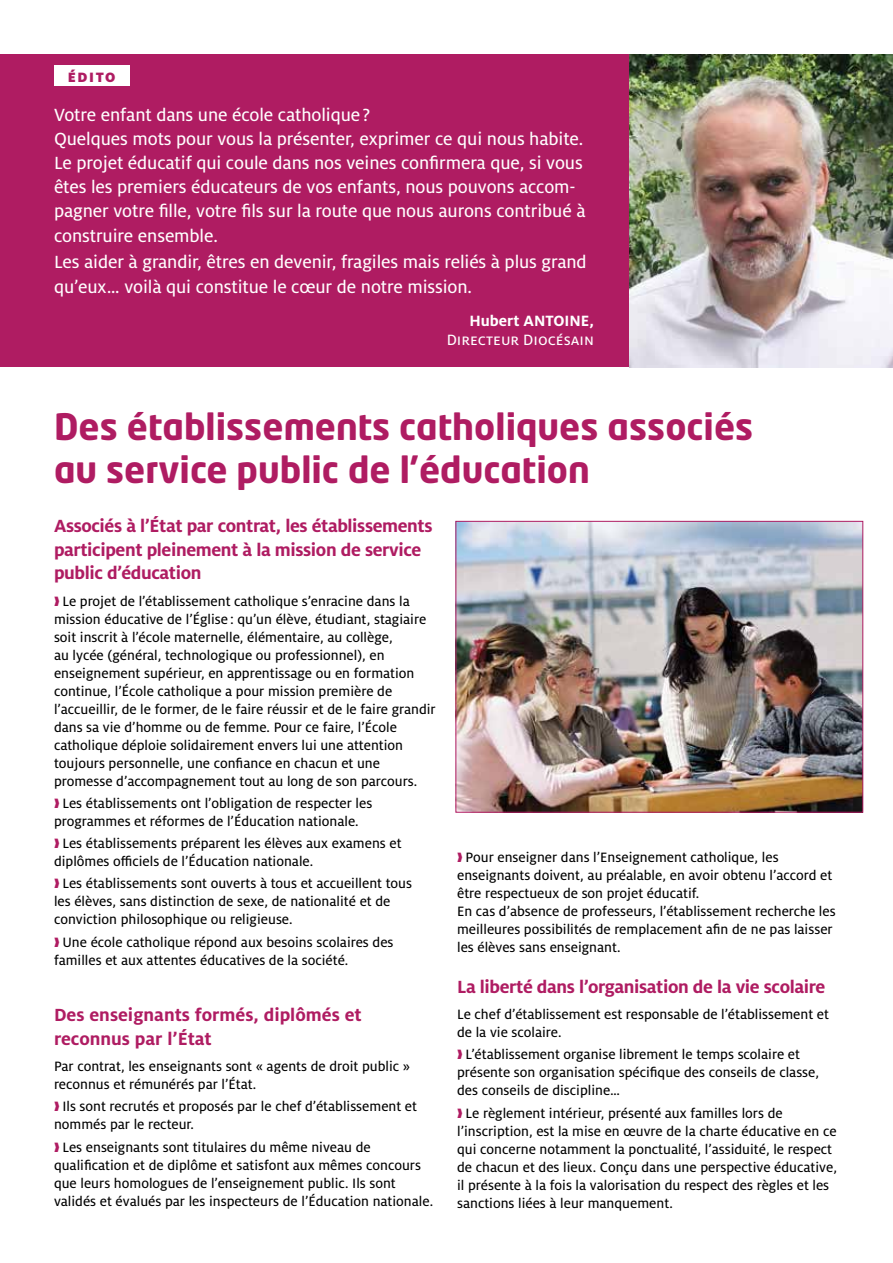
<style>
.page{position:relative;width:893px;height:1263px;background:#fff}
.page>*{position:absolute;margin:0;border:0;box-sizing:border-box;transform-origin:0 0}
.t1{font:700 36px/43.2px "Neo Tech";color:#af1c62}
.t2{font:19.5px/24.6px "Milo OT Text";letter-spacing:-.005em;color:#fff}
.t3{font:700 19.5px/23.4px "Milo OT";letter-spacing:-.02em;color:#af1c62}
.t4{font:700 19.5px/23.4px "Milo OT";color:#af1c62}
.t5{font:16.5px "Milo OT Text";color:#fff}
.t6{font:700 16.5px "Milo OT";color:#fff}
.t7{font:15px/18px "Milo OT Text";color:#000}
.t8{font:900 15px "Milo OT";letter-spacing:.11em;color:#af1c62}
.s1{color:#af1c62}
</style>
<div class="page">
<div style="left:0;top:54px;width:893px;height:313px;background:#af1c62"></div>
<img style="left:629px;top:54px;width:264px;height:314px">
<div style="left:54px;top:65px;width:75px;height:21px;background:#fff"></div>
<img style="left:457px;top:523px;width:404px;height:288px">
<div style="left:455px;top:521px;width:408px;height:292px;border:1px solid #af1c62"></div>
<p class="t8" style="left:68px;top:68px;width:49px">ÉDITO</p>
<p class="t2" style="left:54px;top:102px;width:534px">Votre enfant dans une école catholique?<br>Quelques mots pour vous la présenter, exprimer ce qui nous habite.<br>Le projet éducatif qui coule dans nos veines confirmera que, si vous êtes les premiers éducateurs de vos enfants, nous pouvons accom&shy;pagner votre fille, votre fils sur la route que nous aurons contribué à construire ensemble.<br>Les aider à grandir, êtres en devenir, fragiles mais reliés à plus grand qu’eux… voilà qui constitue le cœur de notre mission.</p>
<p class="t6" style="left:469px;top:311px;width:126px">Hubert ANTOINE,</p>
<p class="t5" style="left:447px;top:331px;width:149px">Directeur Diocésain</p>
<h1 class="t1" style="left:54px;top:404px;width:701px">Des établissements catholiques associés au service public de l’éducation</h1>
<h2 class="t3" style="left:54px;top:514px;width:380px">Associés à l’État par contrat, les établissements participent pleinement à la mission de service public d’éducation</h2>
<p class="t7" style="left:54px;top:592px;width:383px"><span class="s1">→</span> Le projet de l’établissement catholique s’enracine dans la mission éducative de l’Église : qu’un élève, étudiant, stagiaire soit inscrit à l’école maternelle, élémentaire, au collège,<br>au lycée (général, technologique ou professionnel), en enseignement supérieur, en apprentissage ou en formation continue, l’École catholique a pour mission première de l’accueillir, de le former, de le faire réussir et de le faire grandir dans sa vie d’homme ou de femme. Pour ce faire, l’École catholique déploie solidairement envers lui une attention toujours personnelle, une confiance en chacun et une promesse d’accompagnement tout au long de son parcours.</p>
<p class="t7" style="left:54px;top:794px;width:320px"><span class="s1">→</span> Les établissements ont l’obligation de respecter les programmes et réformes de l’Éducation nationale.</p>
<p class="t7" style="left:54px;top:834px;width:349px"><span class="s1">→</span> Les établissements préparent les élèves aux examens et diplômes officiels de l’Éducation nationale.</p>
<p class="t7" style="left:54px;top:875px;width:360px"><span class="s1">→</span> Les établissements sont ouverts à tous et accueillent tous les élèves, sans distinction de sexe, de nationalité et de conviction philosophique ou religieuse.</p>
<p class="t7" style="left:54px;top:933px;width:341px"><span class="s1">→</span> Une école catholique répond aux besoins scolaires des familles et aux attentes éducatives de la société.</p>
<p class="t7" style="left:457px;top:849px;width:380px"><span class="s1">→</span> Pour enseigner dans l’Enseignement catholique, les enseignants doivent, au préalable, en avoir obtenu l’accord et être respectueux de son projet éducatif.<br>En cas d’absence de professeurs, l’établissement recherche les meilleures possibilités de remplacement afin de ne pas laisser les élèves sans enseignant.</p>
<h2 class="t3" style="left:457px;top:975px;width:370px">La liberté dans l’organisation de la vie scolaire</h2>
<p class="t7" style="left:457px;top:1005px;width:373px">Le chef d’établissement est responsable de l’établissement et de la vie scolaire.</p>
<p class="t7" style="left:457px;top:1046px;width:364px"><span class="s1">→</span> L’établissement organise librement le temps scolaire et présente son organisation spécifique des conseils de classe, des conseils de discipline…</p>
<p class="t7" style="left:457px;top:1104px;width:381px"><span class="s1">→</span> Le règlement intérieur, présenté aux familles lors de l’inscription, est la mise en œuvre de la charte éducative en ce qui concerne notamment la ponctualité, l’assiduité, le respect de chacun et des lieux. Conçu dans une perspective éducative, il présente à la fois la valorisation du respect des règles et les sanctions liées à leur manquement.</p>
<h2 class="t4" style="left:54px;top:1003px;width:309px">Des enseignants formés, diplômés et reconnus par l’État</h2>
<p class="t7" style="left:54px;top:1057px;width:358px">Par contrat, les enseignants sont « agents de droit public » reconnus et rémunérés par l’État.</p>
<p class="t7" style="left:54px;top:1098px;width:365px"><span class="s1">→</span> Ils sont recrutés et proposés par le chef d’établissement et nommés par le recteur.</p>
<p class="t7" style="left:54px;top:1138px;width:381px"><span class="s1">→</span> Les enseignants sont titulaires du même niveau de qualification et de diplôme et satisfont aux mêmes concours que leurs homologues de l’enseignement public. Ils sont validés et évalués par les inspecteurs de l’Éducation nationale.</p>
</div>
